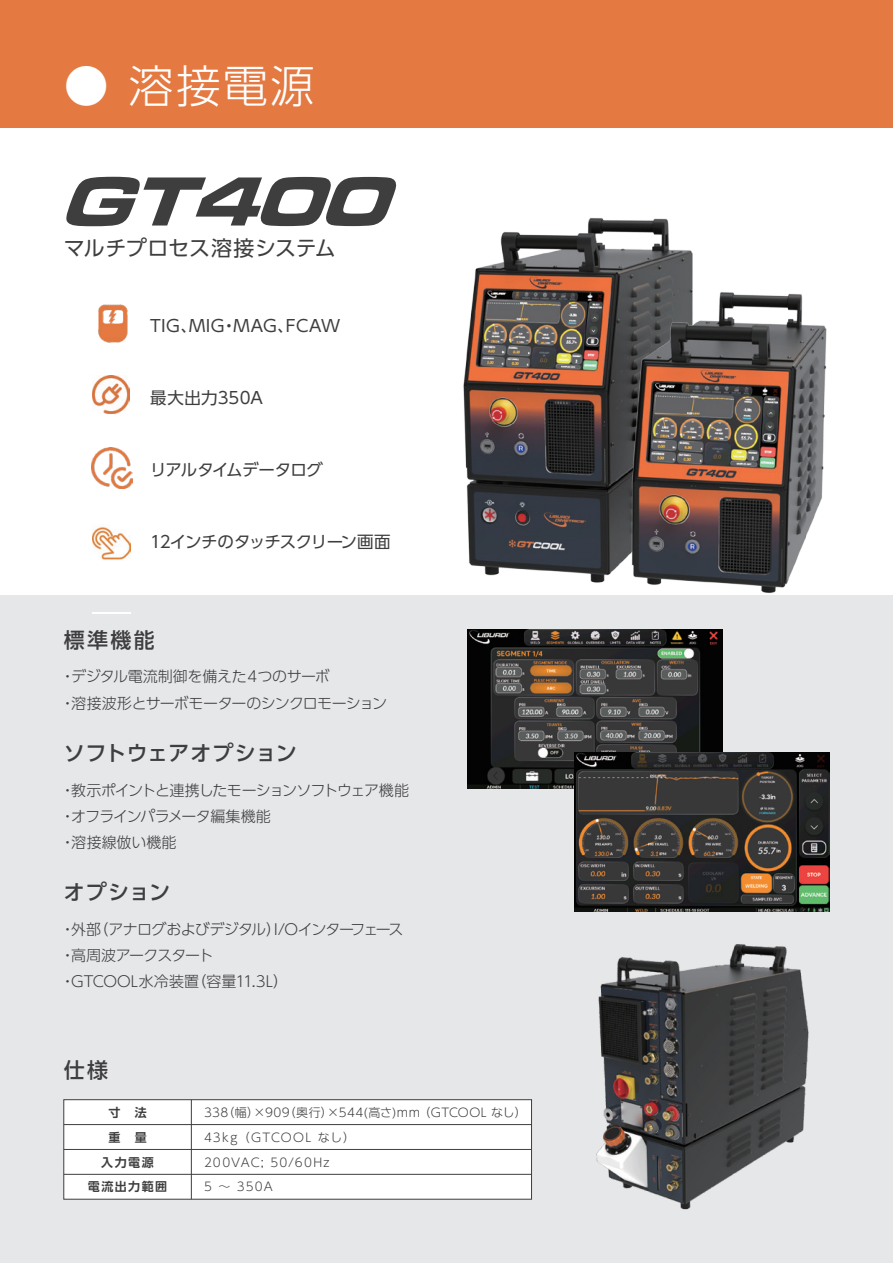
<style>
.page{position:relative;width:893px;height:1263px;background:#fff}
.page>*{position:absolute;margin:0;border:0;box-sizing:border-box;transform-origin:0 0}
.t1{font:italic 700 expanded 72px "Microgramma DOT";color:#3e3e3f}
.t2{font:300 45px "UD Shin Go Pro";color:#fff}
.t3{font:500 21px "UD Shin Go Pro";letter-spacing:.035em;color:#3e3e3f}
.t4{font:21px "UD Shin Go Pro";letter-spacing:-.005em;color:#3e3e3f}
.t5{font:16.5px "UD Shin Go Pro";letter-spacing:.02em;color:#3e3e3f}
.t6{font:16.5px "UD Shin Go Pro";letter-spacing:-.055em;color:#3e3e3f}
.t7{font:16.5px "UD Shin Go Pro";letter-spacing:-.045em;color:#3e3e3f}
.t8{font:16.5px "UD Shin Go Pro";letter-spacing:.01em;color:#3e3e3f}
.t9{font:300 15px/26.2px "UD Shin Go Pro";letter-spacing:-.04em;color:#3e3e3f}
.t10{font:300 12px/24.9px "UD Shin Go Pro";letter-spacing:.07em;color:#3e3e3f}
.t11{font:700 12px/24.9px "UD Shin Go Pro De";letter-spacing:.125em;color:#3e3e3f;text-align:center}
</style>
<div class="page">
<div style="left:0;top:595px;width:893px;height:668px;background:#e6e7e9"></div>
<svg style="left:63px;top:1099px;width:469px;height:100px;background:#fafafa"></svg>
<div style="left:0;top:0;width:893px;height:128px;background:#e47941"></div>
<img style="left:463px;top:217px;width:230px;height:366px">
<img style="left:627px;top:290px;width:200px;height:303px">
<img style="left:98px;top:304px;width:30px;height:39px">
<img style="left:92px;top:448px;width:41px;height:41px">
<img style="left:93px;top:613px;width:38px;height:1px">
<img style="left:93px;top:527px;width:38px;height:33px">
<img style="left:468px;top:629px;width:255px;height:160px">
<hr style="left:64px;top:1124px;width:467px;height:1px;background:#3e3e3f">
<hr style="left:191px;top:1100px;width:1px;height:99px;background:#3e3e3f">
<hr style="left:64px;top:1149px;width:467px;height:1px;background:#3e3e3f">
<hr style="left:64px;top:1174px;width:467px;height:1px;background:#3e3e3f">
<img style="left:596px;top:944px;width:213px;height:266px">
<img style="left:92px;top:376px;width:38px;height:37px">
<img style="left:574px;top:752px;width:255px;height:160px">
<h2 class="t2" style="left:64px;top:50px;width:253px">● 溶接電源</h2>
<h1 class="t1" style="left:60px;top:153px;width:105px">G</h1>
<h3 class="t4" style="left:64px;top:231px;width:274px">マルチプロセス溶接システム</h3>
<h1 class="t1" style="left:130px;top:153px;width:292px">T400</h1>
<p class="t5" style="left:150px;top:312px;width:191px">TIG、MIG・MAG、FCAW</p>
<p class="t8" style="left:150px;top:384px;width:114px">最大出力350A</p>
<p class="t7" style="left:150px;top:456px;width:174px">リアルタイムデータログ</p>
<p class="t6" style="left:150px;top:529px;width:242px">12インチのタッチスクリーン画面</p>
<h3 class="t3" style="left:64px;top:623px;width:93px">標準機能</h3>
<p class="t9" style="left:60px;top:663px;width:329px">・デジタル電流制御を備えた４つのサーボ<br>・溶接波形とサーボモーターのシンクロモーション</p>
<h3 class="t3" style="left:64px;top:736px;width:235px">ソフトウェアオプション</h3>
<p class="t9" style="left:60px;top:776px;width:350px">・教示ポイントと連携したモーションソフトウェア機能・オフラインパラメータ編集機能<br>・溶接線倣い機能</p>
<h3 class="t3" style="left:64px;top:875px;width:108px">オプション</h3>
<p class="t9" style="left:60px;top:915px;width:345px">・外部（アナログおよびデジタル）I/Oインターフェース・高周波アークスタート<br>・GTCOOL水冷装置（容量11.3L）</p>
<h3 class="t3" style="left:64px;top:1053px;width:46px">仕様</h3>
<p class="t11" style="left:88px;top:1099px;width:81px">寸　法<br>重　量<br>入力電源<br>電流出力範囲</p>
<p class="t10" style="left:204px;top:1099px;width:324px">338（幅）×909（奥行）×544(高さ)mm （GTCOOL なし）<br>43kg （GTCOOL なし）<br>200VAC; 50/60Hz<br>5 ～ 350A</p>
</div>
